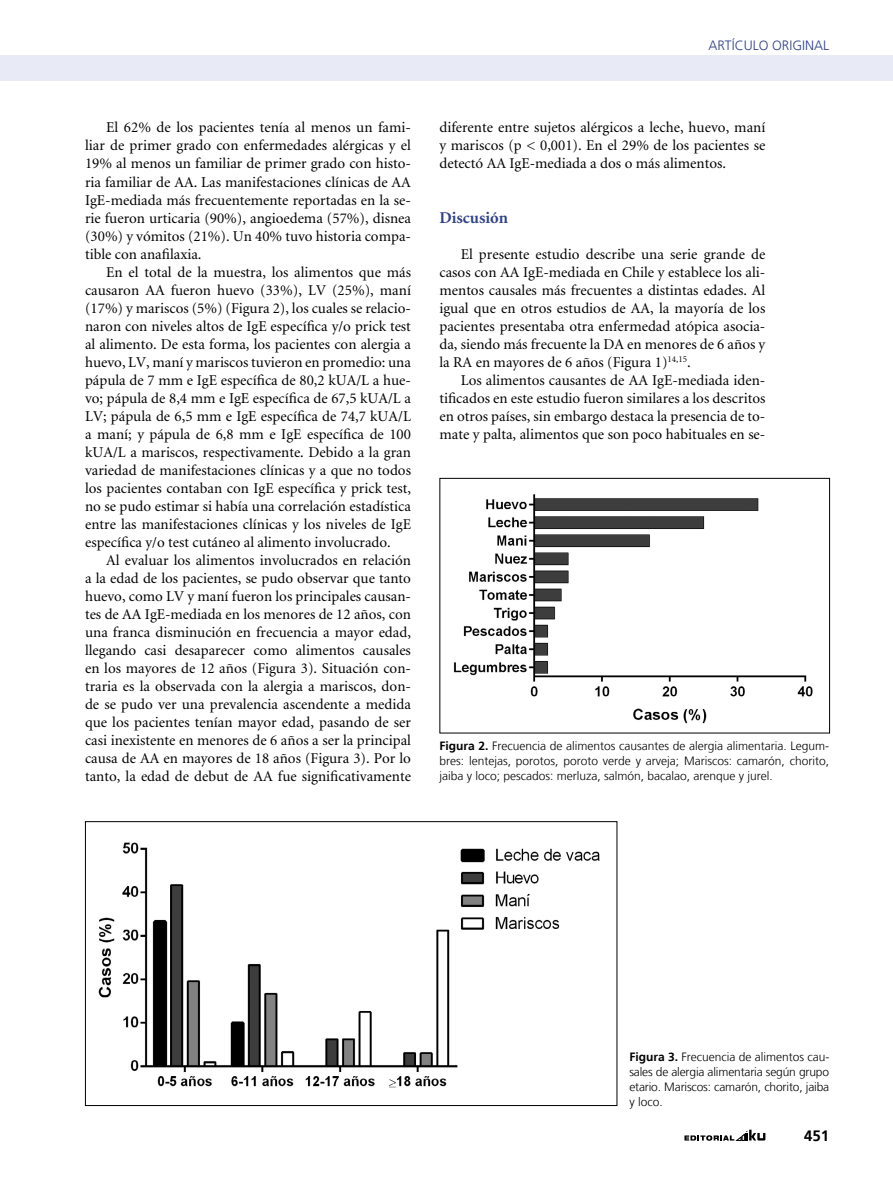
<style>
.page{position:relative;width:893px;height:1191px;background:#fff}
.page>*{position:absolute;margin:0;border:0;box-sizing:border-box;transform-origin:0 0}
.t1{font:700 16.5px "Minion";color:#314282}
.t2{font:15px/18px "Minion";color:#000;text-align:justify}
.t3{font:700 15px "Frutiger LT";color:#000}
.t4{font:300 13.5px "Frutiger LT";color:#314282}
.t5{font:300 12px/15px "Frutiger LT";color:#000;text-align:justify}
.s1{font-weight:700}
</style>
<div class="page">
<svg style="left:684px;top:1129px;width:81px;height:11px"></svg>
<div style="left:0;top:55px;width:893px;height:26px;background:#e8eaf6"></div>
<img style="left:453px;top:494px;width:360px;height:230px">
<div style="left:439px;top:478px;width:391px;height:255px;border:1px solid #000"></div>
<img style="left:98px;top:842px;width:502px;height:246px">
<div style="left:85px;top:821px;width:532px;height:285px;border:1px solid #000"></div>
<p class="t4" style="left:708px;top:38px;width:36px">Artículo</p>
<p class="t4" style="left:772px;top:38px;width:17px">Origi</p>
<p class="t4" style="left:805px;top:38px;width:23px">nal</p>
<p class="t2" style="left:85px;top:119px;width:327px;text-indent:21px">El 62% de los pacientes tenía al menos un fami&shy;liar de primer grado con enfermedades alérgicas y el 19% al menos un familiar de primer grado con histo&shy;ria familiar de AA. Las manifestaciones clínicas de AA IgE-mediada más frecuentemente reportadas en la se&shy;rie fueron urticaria (90%), angioedema (57%), disnea (30%) y vómitos (21%). Un 40% tuvo historia compa&shy;tible con anafilaxia.</p>
<p class="t2" style="left:85px;top:263px;width:327px;text-indent:21px">En el total de la muestra, los alimentos que más causaron AA fueron huevo (33%), LV (25%), maní (17%) y mariscos (5%) (Figura 2), los cuales se relacio&shy;naron con niveles altos de IgE específica y/o prick test al alimento. De esta forma, los pacientes con alergia a huevo, LV, maní y mariscos tuvieron en promedio: una pápula de 7 mm e IgE específica de 80,2 kUA/L a hue&shy;vo; pápula de 8,4 mm e IgE específica de 67,5 kUA/L a LV; pápula de 6,5 mm e IgE específica de 74,7 kUA/L a maní; y pápula de 6,8 mm e IgE específica de 100 kUA/L a mariscos, respectivamente. Debido a la gran variedad de manifestaciones clínicas y a que no todos los pacientes contaban con IgE específica y prick test, no se pudo estimar si había una correlación estadística entre las manifestaciones clínicas y los niveles de IgE específica y/o test cutáneo al alimento involucrado.</p>
<p class="t2" style="left:85px;top:551px;width:327px;text-indent:21px">Al evaluar los alimentos involucrados en relación a la edad de los pacientes, se pudo observar que tanto huevo, como LV y maní fueron los principales causan&shy;tes de AA IgE-mediada en los menores de 12 años, con una franca disminución en frecuencia a mayor edad, llegando casi desaparecer como alimentos causales en los mayores de 12 años (Figura 3). Situación con&shy;traria es la observada con la alergia a mariscos, don&shy;de se pudo ver una prevalencia ascendente a medida que los pacientes tenían mayor edad, pasando de ser casi inexistente en menores de 6 años a ser la principal causa de AA en mayores de 18 años (Figura 3). Por lo tanto, la edad de debut de AA fue significativamente</p>
<p class="t2" style="left:439px;top:119px;width:327px">diferente entre sujetos alérgicos a leche, huevo, maní y mariscos (p &lt; 0,001). En el 29% de los pacientes se detectó AA IgE-mediada a dos o más alimentos.</p>
<p class="t1" style="left:439px;top:209px;width:70px">Discusión</p>
<p class="t2" style="left:439px;top:245px;width:327px;text-indent:21px">El presente estudio describe una serie grande de casos con AA IgE-mediada en Chile y establece los ali&shy;mentos causales más frecuentes a distintas edades. Al igual que en otros estudios de AA, la mayoría de los pacientes presentaba otra enfermedad atópica asocia&shy;da, siendo más frecuente la DA en menores de 6 años y la RA en mayores de 6 años (Figura 1)<sup>14,15</sup>.</p>
<p class="t2" style="left:439px;top:371px;width:327px;text-indent:21px">Los alimentos causantes de AA IgE-mediada iden&shy;tificados en este estudio fueron similares a los descritos en otros países, sin embargo destaca la presencia de to&shy;mate y palta, alimentos que son poco habituales en se-</p>
<p class="t5" style="left:439px;top:738px;width:391px"><span class="s1">Figura 2.</span> Frecuencia de alimentos causantes de alergia alimentaria. Legum&shy;bres: lentejas, porotos, poroto verde y arveja; Mariscos: camarón, chorito, jaiba y loco; pescados: merluza, salmón, bacalao, arenque y jurel.</p>
<p class="t5" style="left:629px;top:1049px;width:202px"><span class="s1">Figura 3.</span> Frecuencia de alimentos cau&shy;sales de alergia alimentaria según grupo etario. Mariscos: camarón, chorito, jaiba y loco.</p>
<p class="t3" style="left:804px;top:1126px;width:27px">451</p>
</div>
